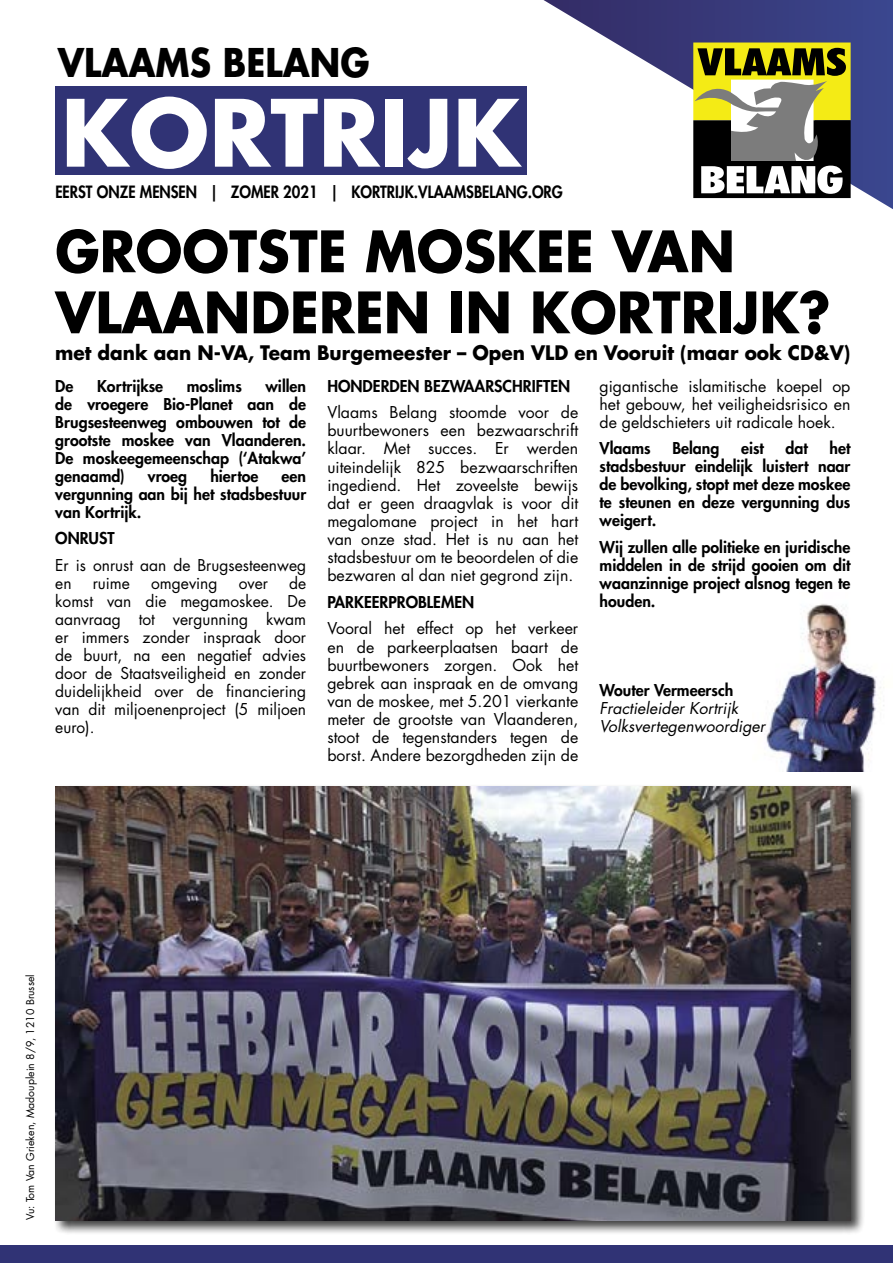
<style>
.page{position:relative;width:893px;height:1263px;background:#fff}
.page>*{position:absolute;margin:0;border:0;box-sizing:border-box;transform-origin:0 0}
.t1{font:700 90px "Futura Std";color:#fff}
.t2{font:700 55.5px/61.1px "Futura Std";color:#000;scale:.95 1}
.t3{font:700 38.55px "Futura Std";color:#000;scale:.9 1}
.t4{font:700 19.5px "Futura Std";color:#000;scale:.95 1}
.t5{font:800 16.5px "Futura Std";color:#000;scale:.9 1}
.t6{font:15.9px/18.1px "Futura Std";color:#000;text-align:justify}
.t7{font:800 15.9px/18px "Futura Std";color:#000;text-align:justify}
.t8{font:italic 15.9px/18px "Futura Std";color:#000}
.t9{font:10.5px "Futura Std";color:#000}
</style>
<div class="page">
<div style="left:0;top:1246px;width:893px;height:17px;background:#303375"></div>
<svg style="left:543px;top:0;width:350px;height:209px"></svg>
<svg style="left:693px;top:43px;width:158px;height:155px"></svg>
<img style="left:766px;top:604px;width:118px;height:168px">
<div style="left:53px;top:785px;width:812px;height:450px;background:#000;opacity:.75"></div>
<img style="left:55px;top:787px;width:796px;height:433px">
<div style="left:55px;top:87px;width:472px;height:88px;background:#303375"></div>
<h3 class="t3" style="left:58px;top:37px;width:348px">VLAAMS BELANG</h3>
<h1 class="t1" style="left:61px;top:73px;width:461px">KORTRIJK</h1>
<p class="t5" style="left:55px;top:182px;width:565px">EERST ONZE MENSEN | ZOMER 2021 | KORTRIJK.VLAAMSBELANG.ORG</p>
<h2 class="t2" style="left:55px;top:220px;width:818px">GROOTSTE MOSKEE VAN<br>VLAANDEREN IN KORTRIJK?</h2>
<p class="t4" style="left:55px;top:339px;width:838px">met dank aan N-VA, Team Burgemeester – Open VLD en Vooruit (maar ook CD&amp;V)</p>
<p class="t7" style="left:327px;top:377px;width:244px">HONDERDEN BEZWAARSCHRIFTEN</p>
<p class="t6" style="left:327px;top:403px;width:252px">Vlaams Belang stoomde voor de buurtbewoners een bezwaarschrift klaar. Met succes. Er werden uiteindelijk 825 bezwaarschriften ingediend. Het zoveelste bewijs dat er geen draagvlak is voor dit megalomane project in het hart van onze stad. Het is nu aan het stadsbestuur om te beoordelen of die bezwaren al dan niet gegrond zijn.</p>
<p class="t7" style="left:327px;top:593px;width:148px">PARKEERPROBLEMEN</p>
<p class="t6" style="left:327px;top:620px;width:252px">Vooral het effect op het verkeer en de parkeerplaatsen baart de buurtbewoners zorgen. Ook het gebrek aan inspraak en de omvang van de moskee, met 5.201 vierkante meter de grootste van Vlaanderen, stoot de tegenstanders tegen de borst. Andere bezorgdheden zijn de</p>
<p class="t7" style="left:55px;top:377px;width:252px;text-indent:210px">willen de vroegere Bio-Planet aan de Brugsesteenweg ombouwen tot de grootste moskee van Vlaanderen.<br>De moskeegemeenschap (‘Atakwa’ genaamd)</p>
<p class="t7" style="left:55px;top:377px;width:20px">De</p>
<p class="t7" style="left:97px;top:377px;width:68px">Kortrijkse</p>
<p class="t7" style="left:187px;top:377px;width:57px">moslims</p>
<p class="t6" style="left:600px;top:377px;width:252px">gigantische islamitische koepel op het gebouw, het veiligheidsrisico en de geldschieters uit radicale hoek.</p>
<p class="t7" style="left:600px;top:439px;width:53px">Vlaams</p>
<p class="t7" style="left:672px;top:439px;width:49px">Belang</p>
<p class="t7" style="left:741px;top:439px;width:24px">eist</p>
<p class="t7" style="left:786px;top:439px;width:24px">dat</p>
<p class="t7" style="left:600px;top:439px;width:252px;text-indent:230px">het stadsbestuur eindelijk luistert naar de bevolking, stopt met deze moskee te steunen en deze vergunning dus weigert.</p>
<p class="t7" style="left:600px;top:538px;width:252px">Wij zullen alle politieke en juridische middelen in de strijd gooien om dit waanzinnige project alsnog tegen te houden.</p>
<p class="t7" style="left:148px;top:467px;width:41px">vroeg</p>
<p class="t7" style="left:210px;top:467px;width:50px">hiertoe</p>
<p class="t7" style="left:55px;top:467px;width:252px;text-indent:226px">een vergunning aan bij het stadsbestuur van Kortrijk.</p>
<p class="t7" style="left:55px;top:529px;width:61px">ONRUST</p>
<p class="t6" style="left:55px;top:556px;width:252px">Er is onrust aan de Brugsesteenweg en</p>
<p class="t6" style="left:55px;top:574px;width:252px;text-indent:234px">de komst van die megamoskee. De aanvraag tot vergunning kwam er immers zonder inspraak door de buurt, na een negatief advies door de Staatsveiligheid en zonder duidelijkheid over de financiering van dit miljoenenproject (5 miljoen euro).</p>
<p class="t6" style="left:93px;top:574px;width:39px">ruime</p>
<p class="t6" style="left:151px;top:574px;width:68px">omgeving</p>
<p class="t6" style="left:239px;top:574px;width:31px">over</p>
<p class="t7" style="left:600px;top:681px;width:135px">Wouter Vermeersch</p>
<p class="t8" style="left:600px;top:699px;width:167px">Fractieleider Kortrijk<br>Volksvertegenwoordiger</p>
<p class="t9" style="left:23px;top:1220px;width:248px;rotate:-90deg">Vu: Tom Van Grieken, Madouplein 8/9, 1210 Brussel</p>
</div>
